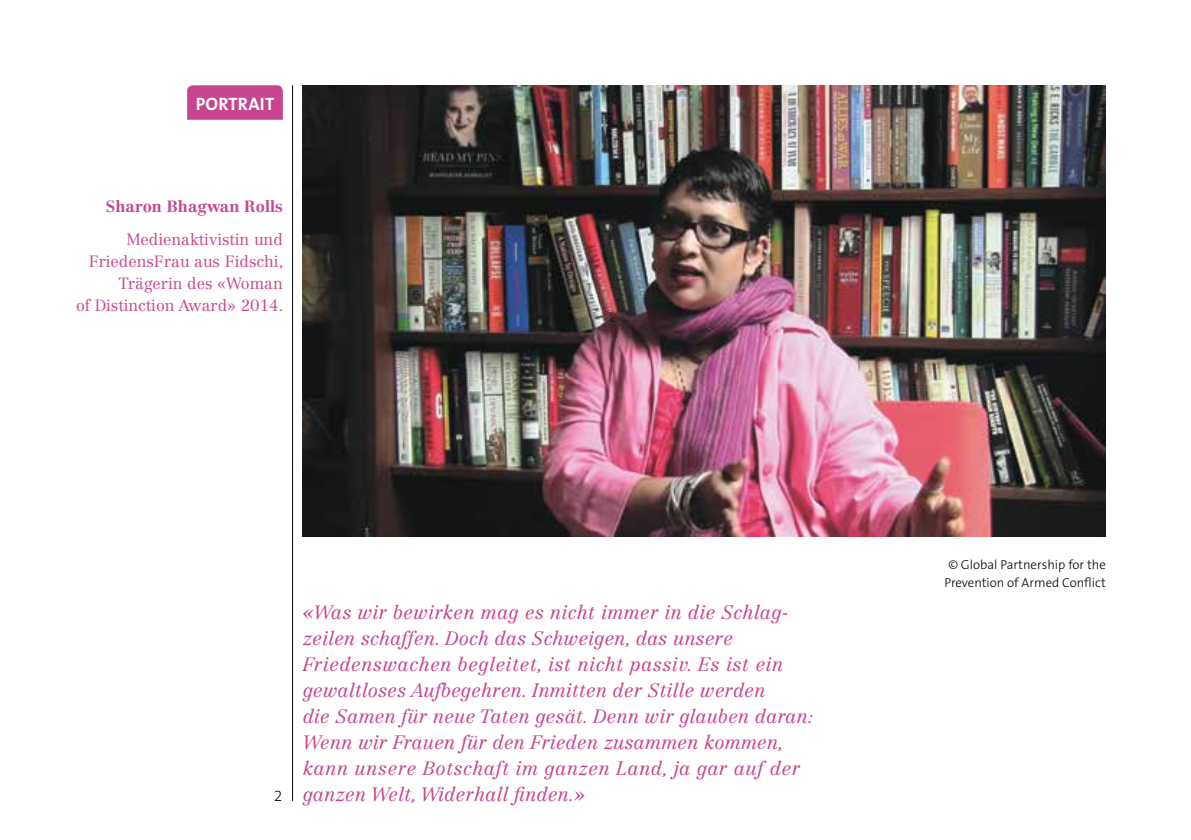
<style>
.page{position:relative;width:1191px;height:840px;background:#fff}
.page>*{position:absolute;margin:0;border:0;box-sizing:border-box;transform-origin:0 0}
.t1{font:italic 300 19px/26px "Centennial LT Std";color:#c7458e}
.t2{font:700 18px "The Sans B W7";letter-spacing:.015em;color:#fff}
.t3{font:300 16px/22px "Centennial LT Std";color:#c7458e;text-align:right}
.t4{font:700 16px "Centennial LT Std";color:#c7458e}
.t5{font:300 15px "The Sans B W3";color:#000}
.t6{font:300 13px/18.4px "The Sans B W3";color:#000}
.s1{color:#9d511d}
</style>
<div class="page">
<img style="left:303px;top:85px;width:803px;height:451px">
<hr style="left:292px;top:85px;width:1px;height:715px;background:#000">
<svg style="left:187px;top:85px;width:96px;height:35px;background:#c84990"></svg>
<p class="t2" style="left:196px;top:92px;width:80px">PORTRAIT</p>
<p class="t4" style="left:106px;top:196px;width:178px">Sharon Bhagwan Rolls</p>
<p class="t3" style="left:76px;top:228px;width:209px">Medienaktivistin und<br>FriedensFrau aus Fidschi,<br>Trägerin des «Woman<br>of Distinction Award» 2014<span class="s1">.</span></p>
<p class="t5" style="left:274px;top:785px;width:10px">2</p>
<p class="t1" style="left:303px;top:598px;width:512px">«Was wir bewirken mag es nicht immer in die Schlag&shy;zeilen schaffen. Doch das Schweigen, das unsere Friedenswachen begleitet, ist nicht passiv. Es ist ein gewaltloses Aufbegehren. Inmitten der Stille werden<br>die Samen für neue Taten gesät. Denn wir glauben daran:<br>Wenn wir Frauen für den Frieden zusammen kommen, kann unsere Botschaft im ganzen Land, ja gar auf der ganzen Welt, Widerhall finden.»</p>
<p class="t6" style="left:944px;top:555px;width:163px">© Global Partnership for the<br>Prevention of Armed Conflict</p>
</div>
